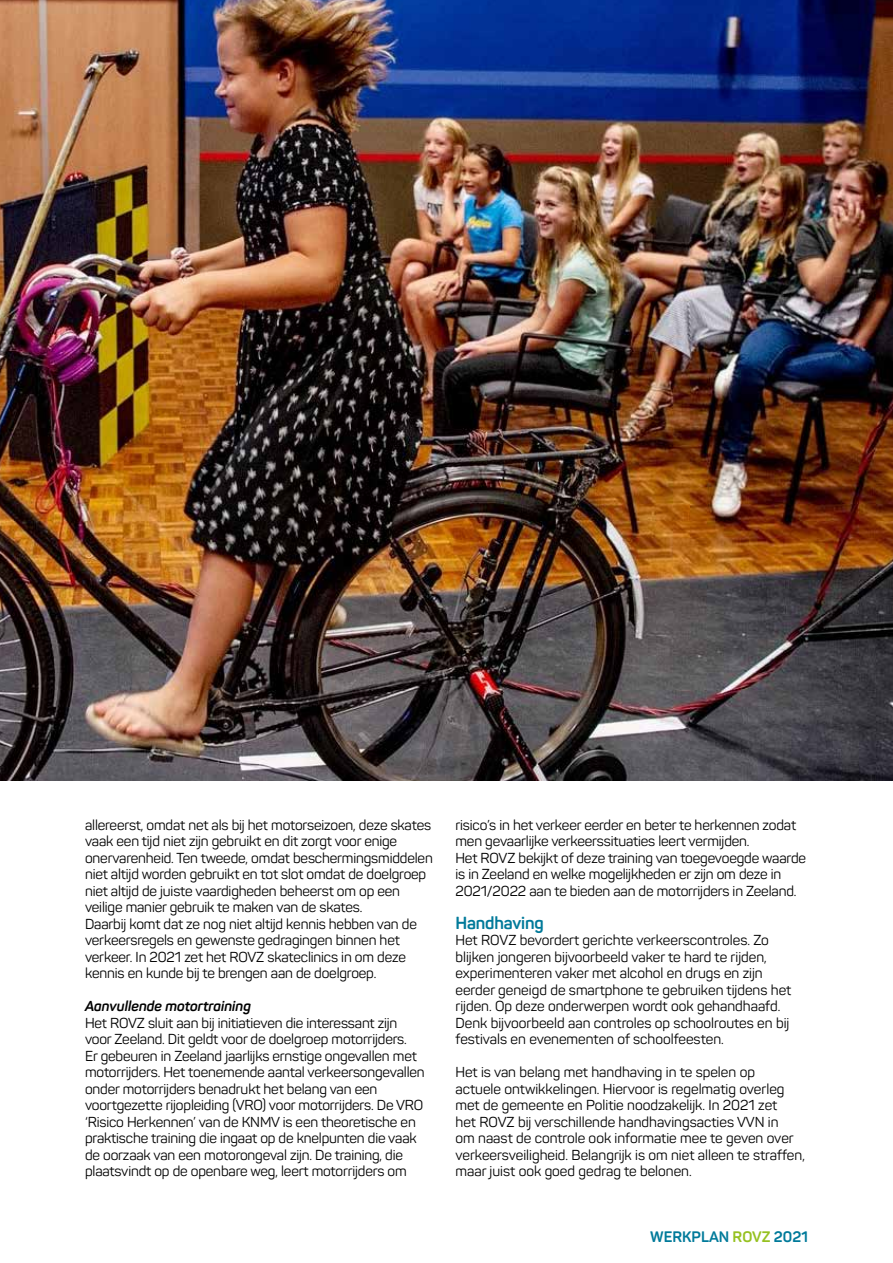
<style>
.page{position:relative;width:893px;height:1263px;background:#fff}
.page>*{position:absolute;margin:0;border:0;box-sizing:border-box;transform-origin:0 0}
.t1{font:700 17.25px "Panton";letter-spacing:-.01em;color:#007a9a}
.t2{font:700 15px "Panton";color:#007a9a}
.t3{font:14.25px/16.5px "Panton";letter-spacing:-.01em;color:#000}
.t4{font:italic 700 14.25px "Panton";color:#000}
.s1{color:#96c121}
</style>
<div class="page">
<img style="left:0;top:0;width:893px;height:780px">
<p class="t3" style="left:85px;top:816px;width:349px">allereerst, omdat net als bij het motorseizoen, deze skates vaak een tijd niet zijn gebruikt en dit zorgt voor enige onervarenheid. Ten tweede, omdat beschermingsmiddelen niet altijd worden gebruikt en tot slot omdat de doelgroep niet altijd de juiste vaardigheden beheerst om op een veilige manier gebruik te maken van de skates.<br>Daarbij komt dat ze nog niet altijd kennis hebben van de verkeersregels en gewenste gedragingen binnen het verkeer. In 2021 zet het ROVZ skateclinics in om deze kennis en kunde bij te brengen aan de doelgroep.</p>
<p class="t4" style="left:85px;top:997px;width:168px">Aanvullende motortraining</p>
<p class="t3" style="left:85px;top:1014px;width:341px">Het ROVZ sluit aan bij initiatieven die interessant zijn voor Zeeland. Dit geldt voor de doelgroep motorrijders.<br>Er gebeuren in Zeeland jaarlijks ernstige ongevallen met motorrijders. Het toenemende aantal verkeersongevallen onder motorrijders benadrukt het belang van een voortgezette rijopleiding (VRO) voor motorrijders. De VRO ‘Risico Herkennen’ van de KNMV is een theoretische en praktische training die ingaat op de knelpunten die vaak de oorzaak van een motorongeval zijn. De training, die plaatsvindt op de openbare weg, leert motorrijders om</p>
<p class="t3" style="left:455px;top:816px;width:352px">risico’s in het verkeer eerder en beter te herkennen zodat men gevaarlijke verkeerssituaties leert vermijden.<br>Het ROVZ bekijkt of deze training van toegevoegde waarde is in Zeeland en welke mogelijkheden er zijn om deze in 2021/2022 aan te bieden aan de motorrijders in Zeeland.</p>
<p class="t1" style="left:455px;top:912px;width:90px">Handhaving</p>
<p class="t3" style="left:455px;top:932px;width:337px">Het ROVZ bevordert gerichte verkeerscontroles. Zo blijken jongeren bijvoorbeeld vaker te hard te rijden, experimenteren vaker met alcohol en drugs en zijn eerder geneigd de smartphone te gebruiken tijdens het rijden. Op deze onderwerpen wordt ook gehandhaafd.<br>Denk bijvoorbeeld aan controles op schoolroutes en bij festivals en evenementen of schoolfeesten.</p>
<p class="t3" style="left:455px;top:1064px;width:351px">Het is van belang met handhaving in te spelen op<br>actuele ontwikkelingen. Hiervoor is regelmatig overleg met de gemeente en Politie noodzakelijk. In 2021 zet<br>het ROVZ bij verschillende handhavingsacties VVN in<br>om naast de controle ook informatie mee te geven over verkeersveiligheid. Belangrijk is om niet alleen te straffen, maar juist ook goed gedrag te belonen.</p>
<p class="t2" style="left:650px;top:1227px;width:159px">WERKPLAN <span class="s1">ROVZ</span> 2021</p>
</div>
